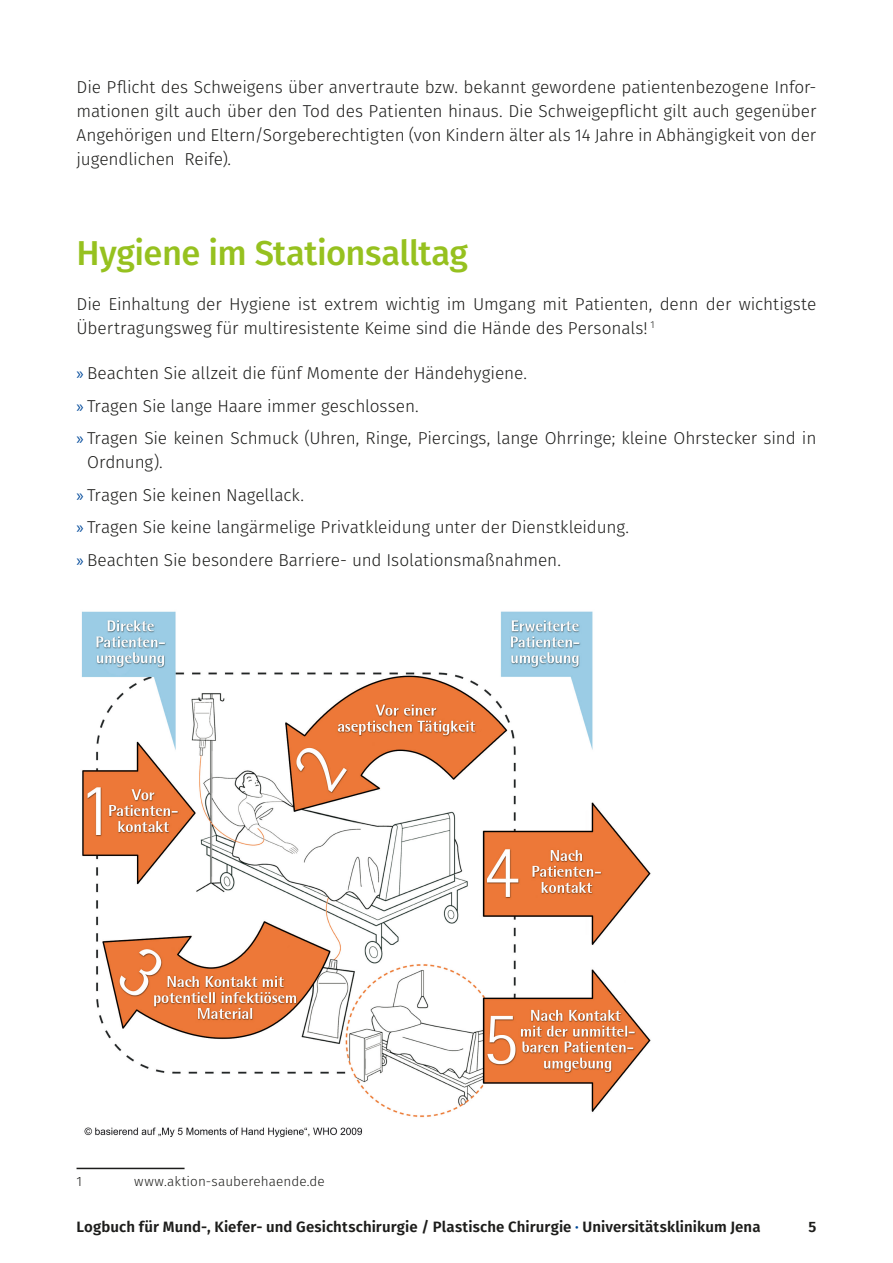
<style>
.page{position:relative;width:893px;height:1263px;background:#fff}
.page>*{position:absolute;margin:0;border:0;box-sizing:border-box;transform-origin:0 0}
.t1{font:500 34.5px "Fira Sans";letter-spacing:-.015em;color:#96c11f}
.t2{font:300 17.25px/32.5px "Fira Sans";letter-spacing:-.01em;color:#1d1d1b}
.t3{font:600 15px "Fira Sans";letter-spacing:.005em;color:#1d1d1b}
.t4{font:300 13.5px "Fira Sans";letter-spacing:.005em;color:#1d1d1b}
.s1{font-family:"Myriad Pro";font-weight:400;color:#00499a}
.s2{color:#00499a}
</style>
<div class="page">
<img style="left:81px;top:611px;width:570px;height:526px">
<hr style="left:77px;top:1168px;width:108px;height:1px;background:#1d1d1b">
<p class="t2" style="left:77px;top:75px;width:741px;line-height:24px;text-align:justify">Die Pflicht des Schweigens über anvertraute bzw . bekannt gewordene patientenbezogene Infor&shy;mationen gilt auch über den Tod des Patienten hinaus . Die Schweigepflicht gilt auch gegenüber Angehörigen und Eltern/Sorgeberechtigten (von Kindern älter als 14 Jahre in Abhängigkeit von der jugendlichen Reife) .</p>
<h1 class="t1" style="left:77px;top:225px;width:393px">Hygiene im Stationsalltag</h1>
<p class="t2" style="left:77px;top:292px;width:741px;line-height:24px">Die Einhaltung der Hygiene ist extrem wichtig im Umgang mit Patienten, denn der wichtigste<br>Übertragungsweg für multiresistente Keime sind die Hände des Personals! <sup>1</sup></p>
<p class="t2" style="left:77px;top:357px;width:741px"><span class="s1">»</span> Beachten Sie allzeit die fünf Momente der Händehygiene .<br><span class="s1">»</span> Tragen Sie lange Haare immer geschlossen .<br><span class="s1">»</span> Tragen Sie keinen Schmuck (Uhren, Ringe, Piercings, lange Ohrringe; kleine Ohrstecker sind in</p>
<p class="t2" style="left:77px;top:446px;width:554px;text-indent:11px">Ordnung) .<br><span class="s1">»</span> Tragen Sie keinen Nagellack .<br><span class="s1">»</span> Tragen Sie keine langärmelige Privatkleidung unter der Dienstkleidung . <span class="s1">»</span> Beachten Sie besondere Barriere- und Isolationsmaßnahmen .</p>
<p class="t4" style="left:77px;top:1172px;width:7px">1</p>
<p class="t4" style="left:134px;top:1172px;width:192px">www .aktion-sauberehaende .de</p>
<p class="t3" style="left:77px;top:1214px;width:685px">Logbuch für Mund-, Kiefer- und Gesichtschirurgie / Plastische Chirurgie <span class="s2">·</span> Universitätsklinikum Jena</p>
<p class="t3" style="left:808px;top:1214px;width:9px">5</p>
</div>
